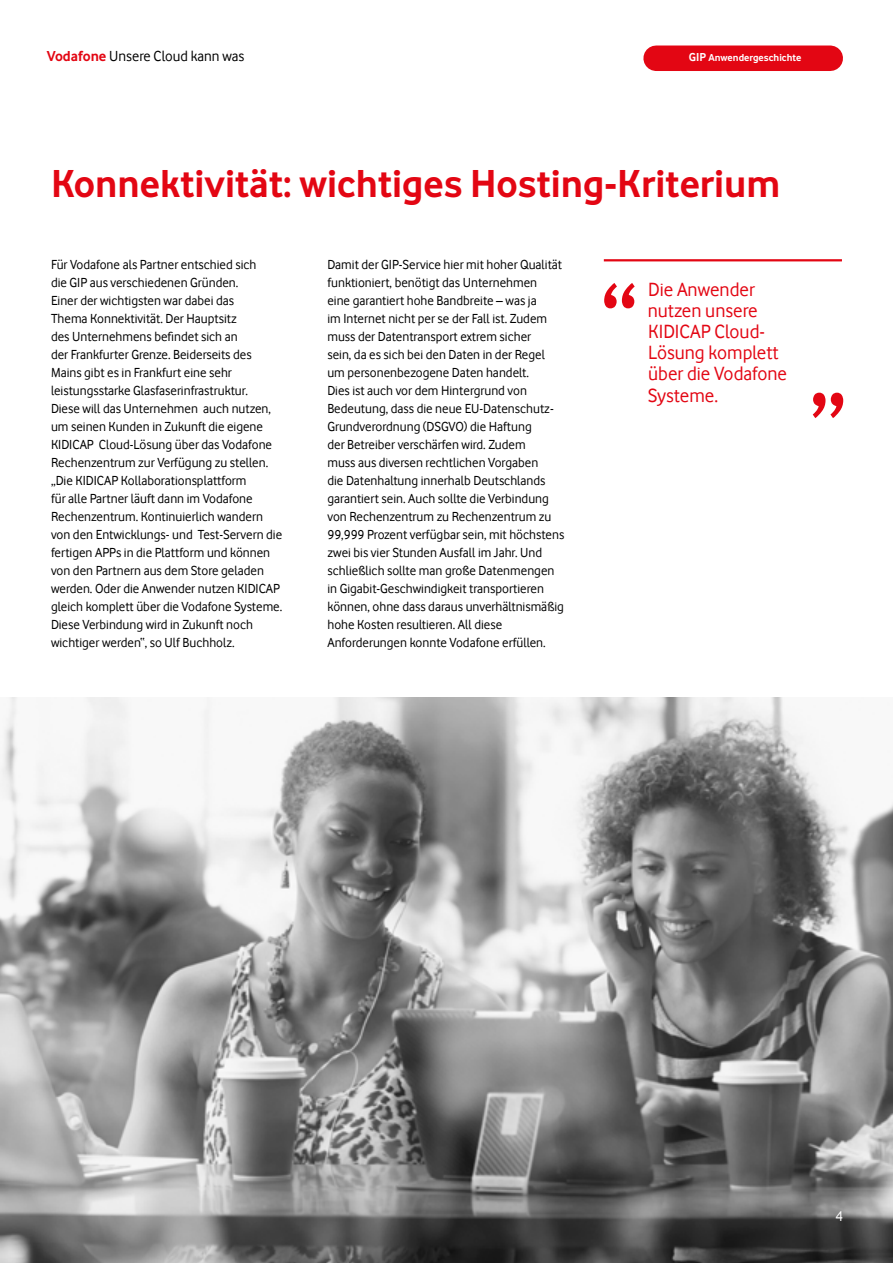
<style>
.page{position:relative;width:893px;height:1263px;background:#fff}
.page>*{position:absolute;margin:0;border:0;box-sizing:border-box;transform-origin:0 0}
.t1{font:700 40.5px "Vodafone Rg";color:#e30613}
.t2{font:19.65px/21.1px "Vodafone Rg";color:#e30613}
.t3{font:15px "Vodafone Rg";color:#000}
.t4{font:15px "Vodafone Rg";color:#fff}
.t5{font:13.5px/18px "Vodafone Rg";color:#000}
.t6{font:700 10.5px "Vodafone Rg";color:#fff}
.s1{font-weight:700;color:#e30613}
.s2{font-size:12px}
</style>
<div class="page">
<div style="left:656px;top:46px;width:174px;height:25px;background:#e30613"></div>
<img style="left:0;top:697px;width:893px;height:566px">
<hr style="left:604px;top:259px;width:238px;height:2px;background:#e30613">
<svg style="left:604px;top:283px;width:31px;height:25px"></svg>
<svg style="left:813px;top:393px;width:30px;height:25px"></svg>
<p class="t3" style="left:47px;top:48px;width:199px"><span class="s1">Vodafone</span> Unsere Cloud kann was</p>
<p class="t6" style="left:689px;top:52px;width:114px"><span class="s2">GIP</span> Anwendergeschichte</p>
<h1 class="t1" style="left:51px;top:160px;width:731px">Konnektivität: wichtiges Hosting-Kriterium</h1>
<p class="t5" style="left:51px;top:255px;width:233px">Für Vodafone als Partner entschied sich<br>die GIP aus verschiedenen Gründen.<br>Einer der wichtigsten war dabei das<br>Thema Konnektivität. Der Hauptsitz<br>des Unternehmens befindet sich an<br>der Frankfurter Grenze. Beiderseits des Mains gibt es in Frankfurt eine sehr leistungsstarke Glasfaserinfrastruktur.<br>Diese will das Unternehmen auch nutzen, um seinen Kunden in Zukunft die eigene KIDICAP Cloud-Lösung über das Vodafone Rechenzentrum zur Verfügung zu stellen. „Die KIDICAP Kollaborationsplattform<br>für alle Partner läuft dann im Vodafone Rechenzentrum. Kontinuierlich wandern von den Entwicklungs- und Test-Servern die fertigen APPs in die Plattform und können von den Partnern aus dem Store geladen werden. Oder die Anwender nutzen KIDICAP gleich komplett über die Vodafone Systeme.<br>Diese Verbindung wird in Zukunft noch wichtiger werden“, so Ulf Buchholz.</p>
<p class="t5" style="left:327px;top:255px;width:238px">Damit der GIP-Service hier mit hoher Qualität funktioniert, benötigt das Unternehmen<br>eine garantiert hohe Bandbreite – was ja<br>im Internet nicht per se der Fall ist. Zudem muss der Datentransport extrem sicher<br>sein, da es sich bei den Daten in der Regel um personenbezogene Daten handelt.<br>Dies ist auch vor dem Hintergrund von Bedeutung, dass die neue EU-Datenschutz-Grundverordnung (DSGVO) die Haftung<br>der Betreiber verschärfen wird. Zudem<br>muss aus diversen rechtlichen Vorgaben<br>die Datenhaltung innerhalb Deutschlands garantiert sein. Auch sollte die Verbindung von Rechenzentrum zu Rechenzentrum zu 99,999 Prozent verfügbar sein, mit höchstens zwei bis vier Stunden Ausfall im Jahr. Und schließlich sollte man große Datenmengen in Gigabit-Geschwindigkeit transportieren können, ohne dass daraus unverhältnismäßig hohe Kosten resultieren. All diese Anforderungen konnte Vodafone erfüllen.</p>
<h2 class="t2" style="left:648px;top:279px;width:141px">Die Anwender nutzen unsere<br>KIDICAP Cloud-<br>Lösung komplett über die Vodafone<br>Systeme.</h2>
<p class="t4" style="left:835px;top:1207px;width:9px">4</p>
</div>
